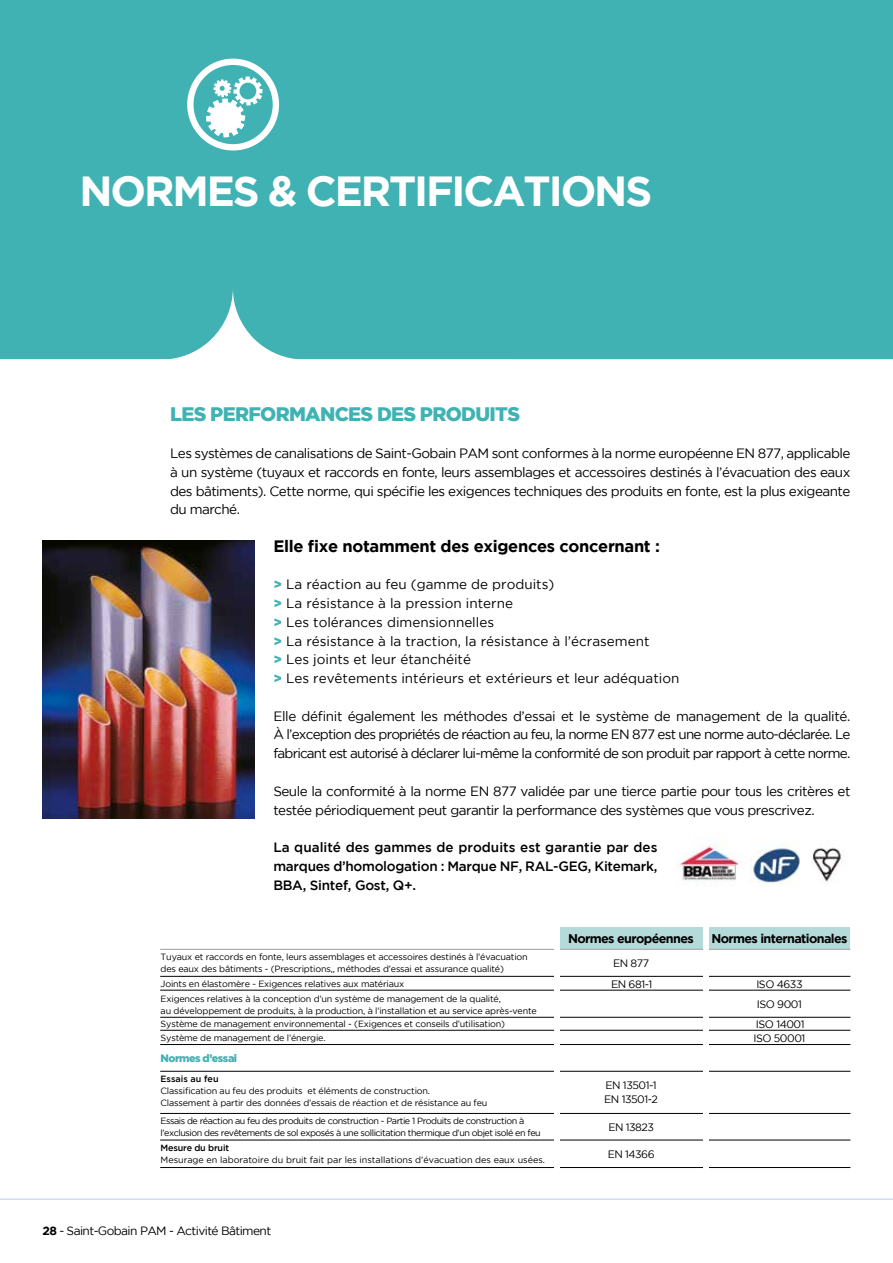
<style>
.page{position:relative;width:893px;height:1263px;background:#fff}
.page>*{position:absolute;margin:0;border:0;box-sizing:border-box;transform-origin:0 0}
.t1{font:700 42px "Gotham";letter-spacing:-.05em;color:#fff}
.t2{font:900 19.5px "Gotham";letter-spacing:-.035em;color:#41b2b3}
.t3{font:700 16.5px "Gotham";letter-spacing:-.02em;color:#000}
.t4{font:13.5px/18.8px "Gotham";letter-spacing:-.04em;color:#000;text-align:justify}
.t5{font:13.5px/18.8px "Gotham";color:#000}
.t6{font:500 13.5px/18.8px "Gotham";letter-spacing:-.02em;color:#000;text-align:justify}
.t7{font:700 12.6px "Gotham";letter-spacing:-.05em;color:#000}
.t8{font:12px "Gotham";letter-spacing:-.05em;color:#000}
.t9{font:10.8px/13.5px "Gotham";letter-spacing:-.045em;color:#000}
.t10{font:900 10.8px "Gotham";letter-spacing:-.045em;color:#41b2b3}
.t11{font:9px/12px "Gotham";letter-spacing:-.02em;color:#000}
.t12{font:9px/12px "Gotham";letter-spacing:-.05em;color:#000}
.t13{font:9px "Gotham";color:#000}
.t14{font:500 9px "Gotham";letter-spacing:-.02em;color:#000}
.t15{font:500 9px "Gotham";color:#000}
.s1{font-weight:900;color:#41b2b3}
.s2{font-weight:700}
</style>
<div class="page">
<div style="left:0;top:0;width:893px;height:359px;background:#41b2b3"></div>
<img style="left:43px;top:540px;width:212px;height:278px">
<div style="left:559px;top:928px;width:143px;height:21px;background:#b4dada"></div>
<div style="left:708px;top:928px;width:142px;height:21px;background:#b4dada"></div>
<hr style="left:160px;top:976px;width:690px;height:1px;background:#000">
<hr style="left:160px;top:990px;width:690px;height:1px;background:#000">
<hr style="left:160px;top:1017px;width:690px;height:1px;background:#000">
<hr style="left:160px;top:1030px;width:690px;height:1px;background:#000">
<hr style="left:160px;top:1044px;width:690px;height:1px;background:#000">
<hr style="left:160px;top:1071px;width:690px;height:1px;background:#000">
<hr style="left:160px;top:1113px;width:690px;height:1px;background:#000">
<hr style="left:160px;top:1140px;width:690px;height:1px;background:#000">
<hr style="left:160px;top:1167px;width:690px;height:1px;background:#000">
<img style="left:677px;top:840px;width:65px;height:46px">
<img style="left:750px;top:841px;width:50px;height:43px">
<img style="left:812px;top:847px;width:31px;height:35px">
<svg style="left:186px;top:53px;width:111px;height:101px"></svg>
<hr style="left:0;top:1198px;width:893px;height:2px;background:#d1ddf3">
<hr style="left:160px;top:949px;width:690px;height:1px;background:#9d9d9c">
<div style="left:702px;top:923px;width:6px;height:270px;background:#fff"></div>
<div style="left:554px;top:923px;width:6px;height:271px;background:#fff"></div>
<h1 class="t1" style="left:80px;top:167px;width:574px">NORMES &amp; CERTIFICATIONS</h1>
<h2 class="t2" style="left:170px;top:402px;width:351px">LES PERFORMANCES DES PRODUITS</h2>
<p class="t4" style="left:170px;top:444px;width:682px">Les systèmes de canalisations de Saint-Gobain PAM sont conformes à la norme européenne EN 877, applicable à un système (tuyaux et raccords en fonte, leurs assemblages et accessoires destinés à l’évacuation des eaux des bâtiments). Cette norme, qui spécifie les exigences techniques des produits en fonte, est la plus exigeante du marché.</p>
<p class="t3" style="left:273px;top:537px;width:388px">Elle fixe notamment des exigences concernant :</p>
<p class="t5" style="left:273px;top:575px;width:407px"><span class="s1">&gt;</span> La réaction au feu (gamme de produits)<br><span class="s1">&gt;</span> La résistance à la pression interne<br><span class="s1">&gt;</span> Les tolérances dimensionnelles<br><span class="s1">&gt;</span> La résistance à la traction, la résistance à l’écrasement<br><span class="s1">&gt;</span> Les joints et leur étanchéité<br><span class="s1">&gt;</span> Les revêtements intérieurs et extérieurs et leur adéquation</p>
<p class="t4" style="left:273px;top:706px;width:579px">Elle définit également les méthodes d’essai et le système de management de la qualité.<br>À l’exception des propriétés de réaction au feu, la norme EN 877 est une norme auto-déclarée. Le fabricant est autorisé à déclarer lui-même la conformité de son produit par rapport à cette norme.</p>
<p class="t4" style="left:273px;top:781px;width:579px">Seule la conformité à la norme EN 877 validée par une tierce partie pour tous les critères et testée périodiquement peut garantir la performance des systèmes que vous prescrivez.</p>
<p class="t6" style="left:273px;top:837px;width:386px">La qualité des gammes de produits est garantie par des marques d’homologation : Marque NF, RAL-GEG, Kitemark, BBA, Sintef, Gost, Q+.</p>
<p class="t11" style="left:161px;top:950px;width:369px">Tuyaux et raccords en fonte, leurs assemblages et accessoires destinés à l’évacuation des eaux des bâtiments - (Prescriptions,, méthodes d’essai et assurance qualité)</p>
<p class="t11" style="left:161px;top:976px;width:342px;line-height:15px">Joints en élastomère - Exigences relatives aux matériaux<br>Exigences relatives à la conception d’un système de management de la qualité,</p>
<p class="t11" style="left:161px;top:1003px;width:378px;line-height:13.5px">au développement de produits, à la production, à l’installation et au service après-vente<br>Système de management environnemental - (Exigences et conseils d’utilisation)<br>Système de management de l’énergie.</p>
<p class="t10" style="left:161px;top:1052px;width:78px">Normes d’essai</p>
<p class="t15" style="left:161px;top:1073px;width:60px">Essais au feu</p>
<p class="t11" style="left:161px;top:1084px;width:328px">Classification au feu des produits et éléments de construction.<br>Classement à partir des données d’essais de réaction et de résistance au feu</p>
<p class="t12" style="left:161px;top:1114px;width:382px">Essais de réaction au feu des produits de construction - Partie 1 Produits de construction à l’exclusion des revêtements de sol exposés à une sollicitation thermique d’un objet isolé en feu</p>
<p class="t14" style="left:161px;top:1142px;width:70px">Mesure du bruit</p>
<p class="t13" style="left:161px;top:1154px;width:386px">Mesurage en laboratoire du bruit fait par les installations d’évacuation des eaux usées.</p>
<p class="t7" style="left:568px;top:931px;width:127px">Normes européennes</p>
<p class="t7" style="left:711px;top:931px;width:138px">Normes internationales</p>
<p class="t9" style="left:613px;top:956px;width:38px">EN 877</p>
<p class="t9" style="left:611px;top:977px;width:43px">EN 681-1</p>
<p class="t9" style="left:756px;top:973px;width:48px;line-height:20.4px">ISO 4633<br>ISO 9001</p>
<p class="t9" style="left:753px;top:1031px;width:53px">ISO 50001</p>
<p class="t9" style="left:756px;top:1017px;width:50px">ISO 14001</p>
<p class="t9" style="left:604px;top:1079px;width:55px">EN 13501-1<br>EN 13501-2</p>
<p class="t9" style="left:608px;top:1120px;width:47px">EN 13823</p>
<p class="t9" style="left:608px;top:1147px;width:48px">EN 14366</p>
<p class="t8" style="left:43px;top:1224px;width:230px"><span class="s2">28</span> - Saint-Gobain PAM - Activité Bâtiment</p>
</div>
